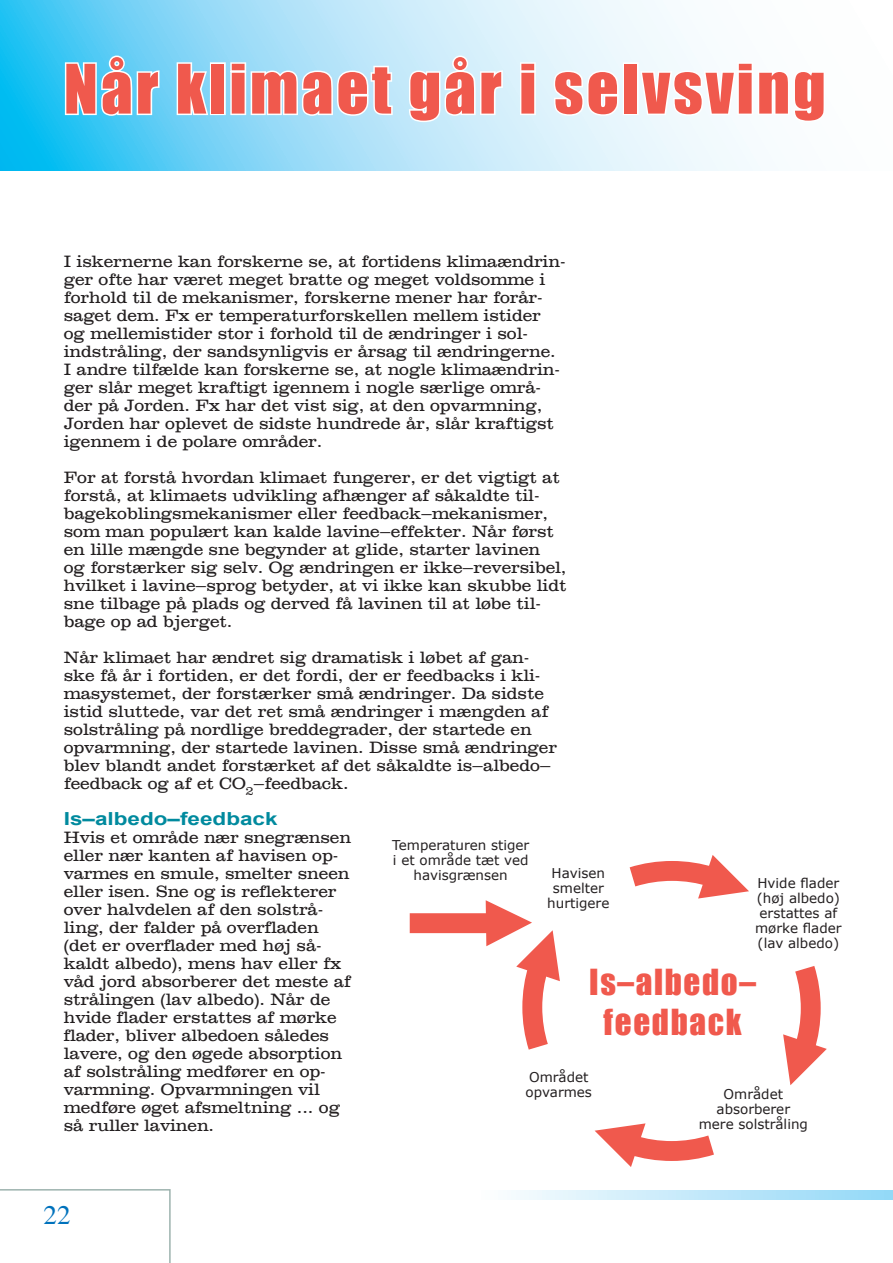
<style>
.page{position:relative;width:893px;height:1263px;background:#fff}
.page>*{position:absolute;margin:0;border:0;box-sizing:border-box;transform-origin:0 0}
.t1{font:63px "Impact";letter-spacing:.05em;color:#f0594d}
.t2{font:33px/39.6px "Impact";letter-spacing:.05em;color:#f0594d;text-align:center}
.t3{font:27px "Times";color:#0072bc}
.t4{font:700 18px "Arial";color:#008a9e;scale:1.25 1}
.t5{font:16.5px/18px "Clarendon";color:#231f20}
.t6{font:13.5px/15px "Verdana";color:#231f20;text-align:center}
</style>
<div class="page">
<svg style="left:0;top:1189px;width:171px;height:74px"></svg>
<svg style="left:0;top:0;width:761px;height:170px"></svg>
<svg style="left:63px;top:53px;width:98px;height:65px"></svg>
<svg style="left:175px;top:61px;width:35px;height:56px"></svg>
<div style="left:210px;top:62px;width:16px;height:53px;border:3px solid #fff"></div>
<svg style="left:229px;top:61px;width:165px;height:57px"></svg>
<svg style="left:407px;top:53px;width:97px;height:71px"></svg>
<svg style="left:518px;top:61px;width:19px;height:56px"></svg>
<svg style="left:552px;top:69px;width:69px;height:49px"></svg>
<div style="left:623px;top:62px;width:16px;height:53px;border:3px solid #fff"></div>
<svg style="left:639px;top:61px;width:122px;height:68px"></svg>
<svg style="left:595px;top:1123px;width:119px;height:44px"></svg>
<svg style="left:629px;top:855px;width:119px;height:44px"></svg>
<svg style="left:783px;top:966px;width:44px;height:110px"></svg>
<svg style="left:409px;top:900px;width:151px;height:150px"></svg>
<svg style="left:511px;top:1191px;width:382px;height:8px"></svg>
<h1 class="t1" style="left:64px;top:40px;width:763px">Når klimaet går i selvsving</h1>
<p class="t5" style="left:64px;top:252px;width:503px">I iskernerne kan forskerne se, at fortidens klimaændrin&shy;ger ofte har været meget bratte og meget voldsomme i forhold til de mekanismer, forskerne mener har forår&shy;saget dem. Fx er temperaturforskellen mellem istider og mellemistider stor i forhold til de ændringer i sol&shy;indstråling, der sandsynligvis er årsag til ændringerne.<br>I andre tilfælde kan forskerne se, at nogle klimaændrin&shy;ger slår meget kraftigt igennem i nogle særlige områ&shy;der på Jorden. Fx har det vist sig, at den opvarmning, Jorden har oplevet de sidste hundrede år, slår kraftigst igennem i de polare områder.</p>
<p class="t5" style="left:64px;top:468px;width:504px">For at forstå hvordan klimaet fungerer, er det vigtigt at forstå, at klimaets udvikling afhænger af såkaldte til&shy;bagekoblingsmekanismer eller feedback–mekanismer, som man populært kan kalde lavine–effekter. Når først en lille mængde sne begynder at glide, starter lavinen<br>og forstærker sig selv. Og ændringen er ikke–reversibel, hvilket i lavine–sprog betyder, at vi ikke kan skubbe lidt sne tilbage på plads og derved få lavinen til at løbe til&shy;bage op ad bjerget.</p>
<p class="t5" style="left:64px;top:648px;width:495px">Når klimaet har ændret sig dramatisk i løbet af gan&shy;ske få år i fortiden, er det fordi, der er feedbacks i kli&shy;masystemet, der forstærker små ændringer. Da sidste istid sluttede, var det ret små ændringer i mængden af solstråling på nordlige breddegrader, der startede en opvarmning, der startede lavinen. Disse små ændringer blev blandt andet forstærket af det såkaldte is–albedo– feedback og af et CO<sub>2</sub>–feedback.</p>
<p class="t4" style="left:64px;top:806px;width:173px">Is–albedo–feedback</p>
<p class="t5" style="left:64px;top:828px;width:289px">Hvis et område nær snegrænsen eller nær kanten af hav isen op&shy;varmes en smule, smelter sneen eller isen. Sne og is reflekterer over halvdelen af den solstrå&shy;ling, der falder på overfladen (det er overflader med høj så&shy;kaldt albedo), mens hav eller fx våd jord absorberer det meste af strålingen (lav albedo). Når de hvide flader erstattes af mørke flader, bliver albedoen således lavere, og den øgede absorption af solstråling medfører en op&shy;varmning. Opvarmningen vil medføre øget afsmeltning ... og så ruller lavinen.</p>
<p class="t6" style="left:392px;top:837px;width:139px">Temperaturen stiger i et område tæt ved havisgrænsen</p>
<p class="t6" style="left:547px;top:865px;width:64px">Havisen smelter hurtigere</p>
<p class="t6" style="left:755px;top:875px;width:88px">Hvide flader (høj albedo) erstattes af mørke flader (lav albedo)</p>
<h2 class="t2" style="left:589px;top:961px;width:168px">Is–albedo– feedback</h2>
<p class="t6" style="left:526px;top:1069px;width:68px;text-align:left">Området opvarmes</p>
<p class="t6" style="left:699px;top:1086px;width:111px">Området absorberer mere solstråling</p>
<h3 class="t3" style="left:44px;top:1199px;width:29px">22</h3>
</div>
